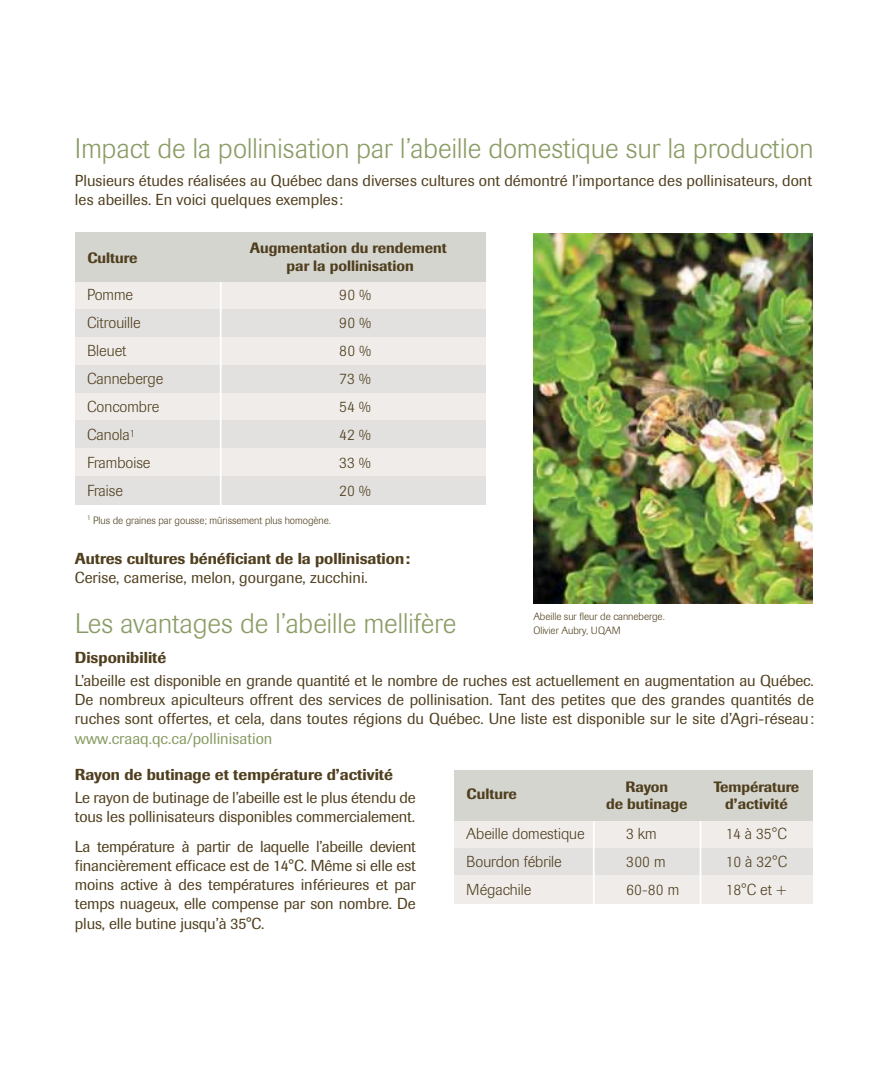
<style>
.page{position:relative;width:882px;height:1071px;background:#fff}
.page>*{position:absolute;margin:0;border:0;box-sizing:border-box;transform-origin:0 0}
.t1{font:300 28px "Imago";letter-spacing:.005em;color:#8a9c65}
.t2{font:15.75px/19.2px "Imago";color:#503f1e}
.t3{font:300 15.75px "Imago";color:#503f1e}
.t4{font:500 15.75px "Imago";color:#503f1e}
.t5{font:15.75px "Imago";color:#879a61}
.t6{font:500 14.88px/17.5px "Imago";color:#503f1e;text-align:center}
.t7{font:300 10.5px/14px "Imago";color:#503f1e}
</style>
<div class="page">
<div style="left:75px;top:282px;width:411px;height:28px;background:#efecea"></div>
<div style="left:75px;top:309px;width:411px;height:29px;background:#e2e1df"></div>
<div style="left:75px;top:337px;width:411px;height:28px;background:#efecea"></div>
<div style="left:75px;top:365px;width:411px;height:28px;background:#e2e1df"></div>
<div style="left:75px;top:393px;width:411px;height:28px;background:#efecea"></div>
<div style="left:75px;top:421px;width:411px;height:28px;background:#e2e1df"></div>
<div style="left:75px;top:448px;width:411px;height:29px;background:#efecea"></div>
<div style="left:75px;top:476px;width:411px;height:29px;background:#e2e1df"></div>
<hr style="left:220px;top:227px;width:2px;height:307px;background:#fff">
<div style="left:75px;top:233px;width:411px;height:49px;background:#d5d5d0"></div>
<img style="left:534px;top:233px;width:279px;height:371px">
<div style="left:455px;top:820px;width:358px;height:29px;background:#efecea"></div>
<div style="left:455px;top:848px;width:358px;height:28px;background:#e2e1df"></div>
<div style="left:455px;top:876px;width:358px;height:28px;background:#efecea"></div>
<hr style="left:593px;top:770px;width:2px;height:137px;background:#fff">
<hr style="left:700px;top:770px;width:1px;height:137px;background:#fff">
<div style="left:455px;top:771px;width:358px;height:50px;background:#d5d5d0"></div>
<h1 class="t1" style="left:75px;top:133px;width:740px">Impact de la pollinisation par l’abeille domestique sur la production</h1>
<p class="t2" style="left:75px;top:171px;width:739px">Plusieurs études réalisées au Québec dans diverses cultures ont démontré l’importance des pollinisateurs, dont les abeilles. En voici quelques exemples:</p>
<p class="t6" style="left:87px;top:249px;width:52px">Culture</p>
<p class="t6" style="left:250px;top:239px;width:199px">Augmentation du rendement par la pollinisation</p>
<p class="t3" style="left:87px;top:286px;width:47px">Pomme</p>
<p class="t3" style="left:339px;top:286px;width:34px">90 %</p>
<p class="t3" style="left:87px;top:314px;width:55px">Citrouille</p>
<p class="t3" style="left:339px;top:314px;width:34px">90 %</p>
<p class="t3" style="left:87px;top:342px;width:41px">Bleuet</p>
<p class="t3" style="left:339px;top:342px;width:34px">80 %</p>
<p class="t3" style="left:87px;top:370px;width:78px">Canneberge</p>
<p class="t3" style="left:339px;top:370px;width:33px">73 %</p>
<p class="t3" style="left:87px;top:398px;width:74px">Concombre</p>
<p class="t3" style="left:339px;top:398px;width:33px">54 %</p>
<p class="t3" style="left:87px;top:426px;width:49px">Canola<sup>1</sup></p>
<p class="t3" style="left:339px;top:426px;width:33px">42 %</p>
<p class="t3" style="left:87px;top:454px;width:65px">Framboise</p>
<p class="t3" style="left:339px;top:454px;width:33px">33 %</p>
<p class="t3" style="left:87px;top:482px;width:37px">Fraise</p>
<p class="t3" style="left:339px;top:482px;width:33px">20 %</p>
<p class="t7" style="left:87px;top:514px;width:245px"><sup>1</sup> Plus de graines par gousse; mûrissement plus homogène.</p>
<p class="t4" style="left:75px;top:548px;width:337px">Autres cultures bénéficiant de la pollinisation:</p>
<p class="t2" style="left:75px;top:568px;width:295px">Cerise, camerise, melon, gourgane, zucchini.</p>
<p class="t7" style="left:533px;top:610px;width:133px">Abeille sur fleur de canneberge.<br>Olivier Aubry, UQAM</p>
<h1 class="t1" style="left:75px;top:608px;width:383px">Les avantages de l’abeille mellifère</h1>
<p class="t4" style="left:75px;top:648px;width:93px">Disponibilité</p>
<p class="t2" style="left:75px;top:671px;width:741px;text-align:justify">L’abeille est disponible en grande quantité et le nombre de ruches est actuellement en augmentation au Québec.<br>De nombreux apiculteurs offrent des services de pollinisation. Tant des petites que des grandes quantités de ruches sont offertes, et cela, dans toutes régions du Québec. Une liste est disponible sur le site d’Agri-réseau:</p>
<p class="t5" style="left:75px;top:729px;width:199px">www.craaq.qc.ca/pollinisation</p>
<p class="t4" style="left:75px;top:765px;width:320px">Rayon de butinage et température d’activité</p>
<p class="t2" style="left:75px;top:788px;width:342px">Le rayon de butinage de l’abeille est le plus étendu de tous les pollinisateurs disponibles commercialement.</p>
<p class="t2" style="left:75px;top:837px;width:342px;text-align:justify">La température à partir de laquelle l’abeille devient financièrement efficace est de 14°C. Même si elle est moins active à des températures inférieures et par temps nuageux, elle compense par son nombre. De plus, elle butine jusqu’à 35°C.</p>
<p class="t6" style="left:467px;top:785px;width:52px">Culture</p>
<p class="t6" style="left:606px;top:778px;width:83px">Rayon<br>de butinage</p>
<p class="t6" style="left:714px;top:778px;width:87px">Température d’activité</p>
<p class="t3" style="left:466px;top:825px;width:120px">Abeille domestique</p>
<p class="t3" style="left:626px;top:825px;width:32px">3 km</p>
<p class="t3" style="left:726px;top:825px;width:63px">14 à 35°C</p>
<p class="t3" style="left:466px;top:853px;width:97px">Bourdon fébrile</p>
<p class="t3" style="left:626px;top:853px;width:41px">300 m</p>
<p class="t3" style="left:726px;top:853px;width:63px">10 à 32°C</p>
<p class="t3" style="left:466px;top:881px;width:66px">Mégachile</p>
<p class="t3" style="left:626px;top:881px;width:55px">60-80 m</p>
<p class="t3" style="left:726px;top:881px;width:62px">18°C et +</p>
</div>
